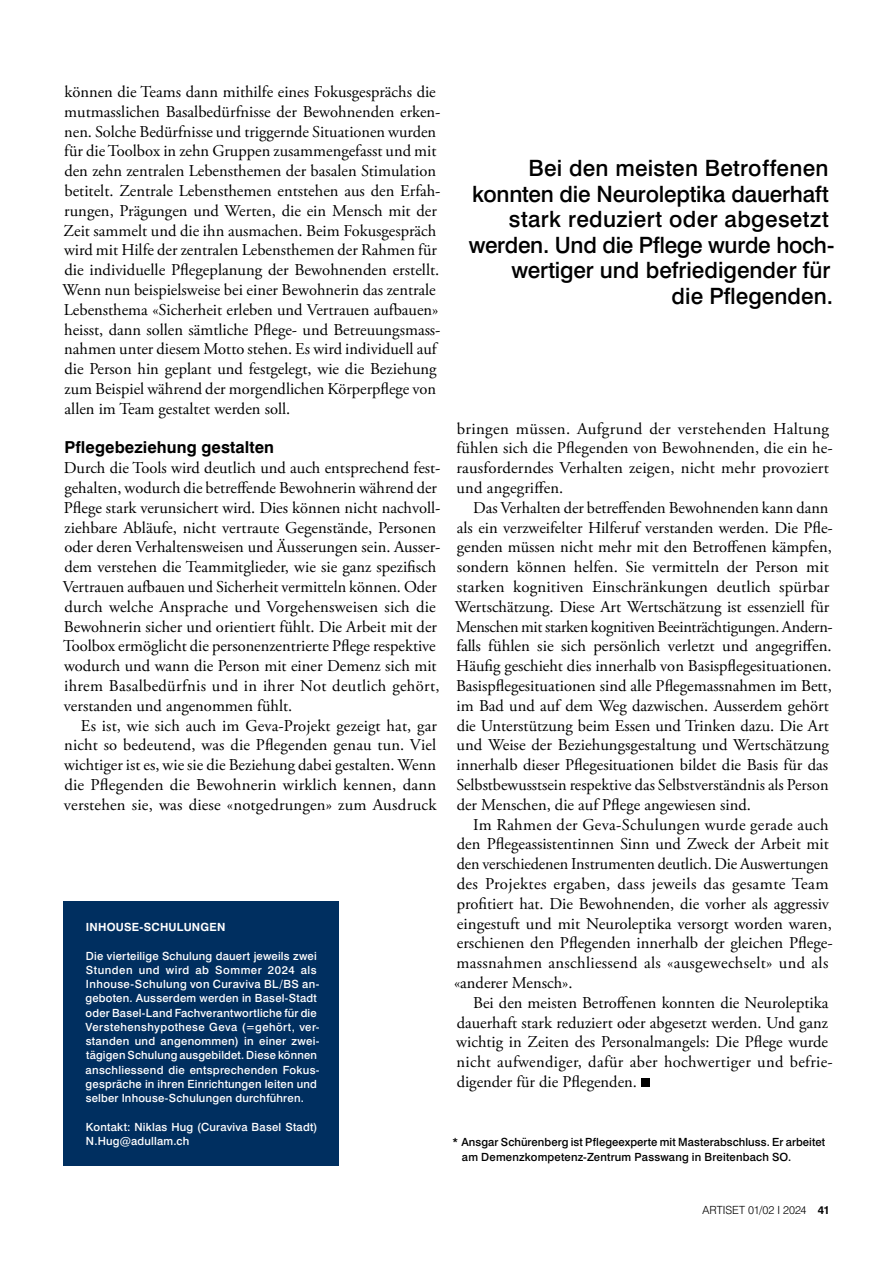
<style>
.page{position:relative;width:893px;height:1263px;background:#fff}
.page>*{position:absolute;margin:0;border:0;box-sizing:border-box;transform-origin:0 0}
.t1{font:500 22.5px/25.5px "Swiss 721 BT";color:#000;text-align:right}
.t2{font:16.5px/19.8px "Adobe Garamond Pro";color:#000}
.t3{font:700 16.5px "Swiss 721 BT";letter-spacing:.005em;color:#000}
.t4{font:500 11.25px/14.2px "Swiss 721 BT";letter-spacing:.02em;color:#fff}
.t5{font:500 11.25px/14.2px "Swiss 721 BT";letter-spacing:.01em;color:#000}
.t6{font:300 11.25px "Swiss 721 BT";color:#000}
.t7{font:700 11.25px "Swiss 721 BT";letter-spacing:.02em;color:#fff}
.s1{font-weight:700}
</style>
<div class="page">
<div style="left:641px;top:1078px;width:9px;height:9px;background:#000"></div>
<div style="left:64px;top:901px;width:275px;height:265px;background:#002f60"></div>
<p class="t2" style="left:63px;top:82px;width:379px">können die Teams dann mithilfe eines Fokusgesprächs die mutmasslichen Basalbedürfnisse der Bewohnenden erken&shy;nen. Solche Bedürfnisse und triggernde Situationen wurden für die Toolbox in zehn Gruppen zusammengefasst und mit den zehn zentralen Lebensthemen der basalen Stimulation betitelt. Zentrale Lebensthemen entstehen aus den Erfah&shy;rungen, Prägungen und Werten, die ein Mensch mit der Zeit sammelt und die ihn ausmachen. Beim Fokusgespräch wird mit Hilfe der zentralen Lebensthemen der Rahmen für die individuelle Pflegeplanung der Bewohnenden erstellt.<br>Wenn nun beispielsweise bei einer Bewohnerin das zentrale Lebensthema «Sicherheit erleben und Vertrauen aufbauen» heisst, dann sollen sämtliche Pflege- und Betreuungsmass&shy;nahmen unter diesem Motto stehen. Es wird individuell auf die Person hin geplant und festgelegt, wie die Beziehung zum Beispiel während der morgendlichen Körperpflege von allen im Team gestaltet werden soll.</p>
<p class="t3" style="left:64px;top:437px;width:211px">Pflegebeziehung gestalten</p>
<p class="t2" style="left:63px;top:459px;width:379px">Durch die Tools wird deutlich und auch entsprechend fest&shy;gehalten, wodurch die betreffende Bewohnerin während der Pflege stark verunsichert wird. Dies können nicht nachvoll&shy;ziehbare Abläufe, nicht vertraute Gegenstände, Personen oder deren Verhaltensweisen und Äusserungen sein. Ausser&shy;dem verstehen die Teammitglieder, wie sie ganz spezifisch Vertrauen aufbauen und Sicherheit vermitteln können. Oder durch welche Ansprache und Vorgehensweisen sich die Bewohnerin sicher und orientiert fühlt. Die Arbeit mit der Toolbox ermöglicht die personenzentrierte Pflege respektive wodurch und wann die Person mit einer Demenz sich mit ihrem Basalbedürfnis und in ihrer Not deutlich gehört, verstanden und angenommen fühlt.</p>
<p class="t2" style="left:64px;top:716px;width:375px;text-align:justify;text-indent:17px">Es ist, wie sich auch im Geva-Projekt gezeigt hat, gar nicht so bedeutend, was die Pflegenden genau tun. Viel wichtiger ist es, wie sie die Beziehung dabei gestalten. Wenn die Pflegenden die Bewohnerin wirklich kennen, dann verstehen sie, was diese «notgedrungen» zum Ausdruck</p>
<p class="t7" style="left:86px;top:920px;width:141px">INHOUSE-SCHULUNGEN</p>
<p class="t4" style="left:86px;top:948px;width:236px">Die vierteilige Schulung dauert jeweils zwei Stunden und wird ab Sommer 2024 als Inhouse--Schulung von Curaviva BL/BS an&shy;geboten. Ausserdem werden in Basel-Stadt oder Basel-Land Fachverantwortliche für die Verstehenshypothese Geva (=gehört, ver&shy;standen und angenommen) in einer zwei&shy;tägigen Schulung ausgebildet. Diese können anschliessend die entsprechenden Fokus&shy;gespräche in ihren Einrichtungen leiten und selber Inhouse-Schulungen durchführen.</p>
<p class="t4" style="left:86px;top:1119px;width:233px">Kontakt: Niklas Hug (Curaviva Basel Stadt)<br>N.Hug@adullam.ch</p>
<h1 class="t1" style="left:469px;top:155px;width:367px">Bei den meisten Betroffenen konnten die Neuroleptika dauerhaft stark reduziert oder abgesetzt werden. Und die Pflege wurde hoch&shy;wertiger und befriedigender für<br>die Pflegenden.</h1>
<p class="t2" style="left:456px;top:419px;width:378px">bringen müssen. Aufgrund der verstehenden Haltung fühlen sich die Pflegenden von Bewohnenden, die ein he&shy;rausforderndes Verhalten zeigen, nicht mehr provoziert und angegriffen.</p>
<p class="t2" style="left:455px;top:498px;width:379px;text-indent:18px">Das Verhalten der betreffenden Bewohnenden kann dann als ein verzweifelter Hilferuf verstanden werden. Die Pfle&shy;genden müssen nicht mehr mit den Betroffenen kämpfen, sondern können helfen. Sie vermitteln der Person mit starken kognitiven Einschränkungen deutlich spürbar Wertschätzung. Diese Art Wertschätzung ist essenziell für Menschen mit starken kognitiven Beeinträchtigungen. Andern&shy;falls fühlen sie sich persönlich verletzt und angegriffen.<br>Häufig geschieht dies innerhalb von Basispflegesituationen.<br>Basispflegesituationen sind alle Pflegemassnahmen im Bett, im Bad und auf dem Weg dazwischen. Ausserdem gehört die Unterstützung beim Essen und Trinken dazu. Die Art und Weise der Beziehungsgestaltung und Wertschätzung innerhalb dieser Pflegesituationen bildet die Basis für das Selbstbewusstsein respektive das Selbstverständnis als Person der Menschen, die auf Pflege angewiesen sind.</p>
<p class="t2" style="left:454px;top:815px;width:380px;text-indent:19px">Im Rahmen der Geva-Schulungen wurde gerade auch den Pflegeassistentinnen Sinn und Zweck der Arbeit mit den verschiedenen Instrumenten deutlich. Die Auswertungen des Projektes ergaben, dass jeweils das gesamte Team profitiert hat. Die Bewohnenden, die vorher als aggressiv eingestuft und mit Neuroleptika versorgt worden waren, erschienen den Pflegenden innerhalb der gleichen Pflege&shy;massnahmen anschliessend als «ausgewechselt» und als «anderer Mensch».</p>
<p class="t2" style="left:456px;top:993px;width:377px;text-indent:17px">Bei den meisten Betroffenen konnten die Neuroleptika dauerhaft stark reduziert oder abgesetzt werden. Und ganz wichtig in Zeiten des Personalmangels: Die Pflege wurde nicht aufwendiger, dafür aber hochwertiger und befrie&shy;digender für die Pflegenden.</p>
<p class="t5" style="left:462px;top:1135px;width:365px;text-indent:-9px">* Ansgar Schürenberg ist Pflegeexperte mit Masterabschluss. Er arbeitet am Demenzkompetenz-Zentrum Passwang in Breitenbach SO.</p>
<p class="t6" style="left:702px;top:1203px;width:129px">ARTISET 01/02 I 2024 <span class="s1">41</span></p>
</div>
